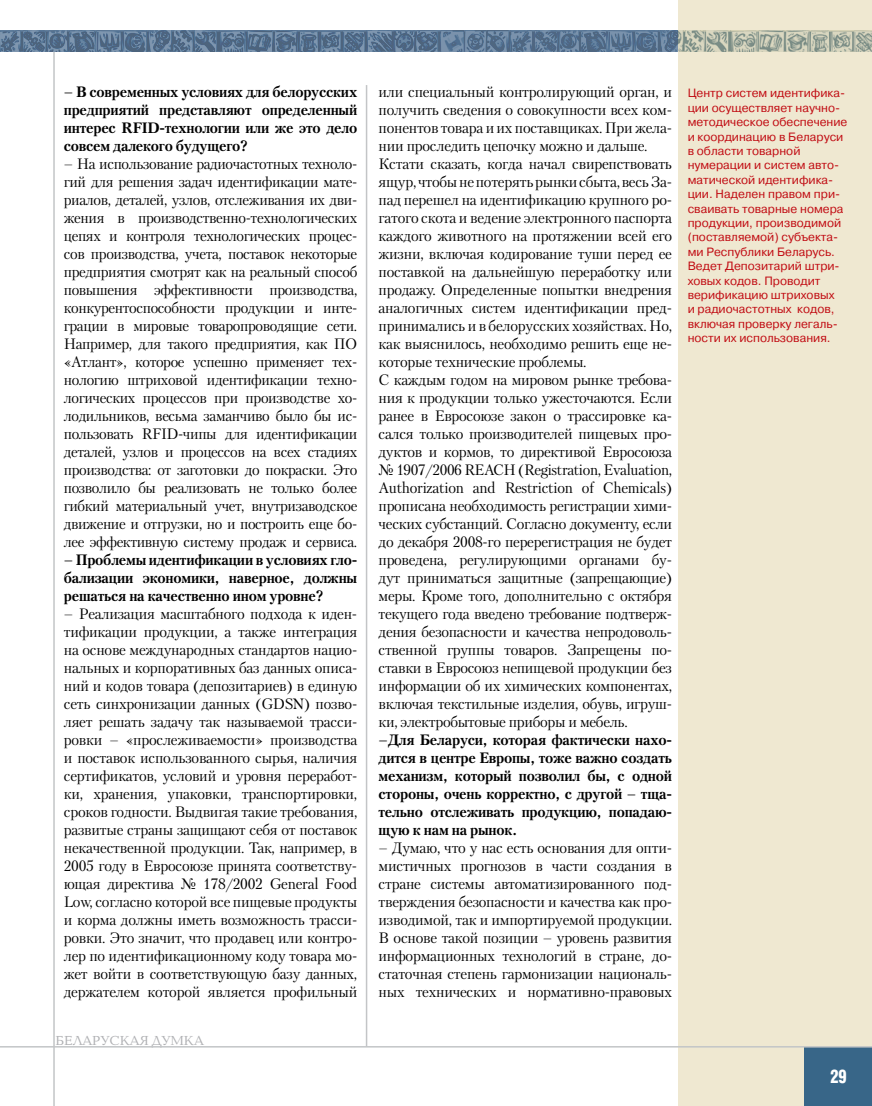
<style>
.page{position:relative;width:872px;height:1106px;background:#fff}
.page>*{position:absolute;margin:0;border:0;box-sizing:border-box;transform-origin:0 0}
.t1{font:700 18px "AG Letterica Cond L";color:#fff;scale:.9 1}
.t2{font:15px/18px "Petersburg C";letter-spacing:-.02em;color:#000;text-align:justify}
.t3{font:700 15px/18px "Petersburg C";letter-spacing:-.015em;color:#000;text-align:justify}
.t4{font:13.5px "Baltica C";color:#aeafb2}
.t5{font:12px/14.4px "Pragmatica C";color:#c10c13}
</style>
<div class="page">
<div style="left:678px;top:0;width:194px;height:1106px;background:#efe8d1"></div>
<hr style="left:53px;top:52px;width:2px;height:1054px;background:#c3c5c7">
<hr style="left:366px;top:85px;width:1px;height:961px;background:#c3c5c7">
<div style="left:804px;top:1047px;width:68px;height:59px;background:#386688"></div>
<svg style="left:0;top:31px;width:872px;height:21px;background:#6e8497"></svg>
<hr style="left:0;top:1046px;width:872px;height:1px;background:#c3c5c7">
<p class="t3" style="left:64px;top:82px;width:295px">– В современных условиях для белорусских предприятий представляют определенный интерес RFID-технологии или же это дело совсем далекого будущего?</p>
<p class="t2" style="left:64px;top:154px;width:295px">– На использование радиочастотных техноло&shy;гий для решения задач идентификации мате&shy;риалов, деталей, узлов, отслеживания их дви&shy;жения в производственно-технологических цепях и контроля технологических процес&shy;сов производства, учета, поставок некоторые предприятия смотрят как на реальный способ повышения эффективности производства, конкурентоспособности продукции и инте&shy;грации в мировые товаропроводящие сети.<br>Например, для такого предприятия, как ПО «Атлант», которое успешно применяет тех&shy;нологию штриховой идентификации техно&shy;логических процессов при производстве хо&shy;лодильников, весьма заманчиво было бы ис&shy;пользовать RFID-чипы для идентификации деталей, узлов и процессов на всех стадиях производства: от заготовки до покраски. Это позволило бы реализовать не только более гибкий материальный учет, внутризаводское движение и отгрузки, но и построить еще бо&shy;лее эффективную систему продаж и сервиса.</p>
<p class="t3" style="left:64px;top:550px;width:295px">– Проблемы идентификации в условиях гло&shy;бализации экономики, наверное, должны решаться на качественно ином уровне?</p>
<p class="t2" style="left:64px;top:604px;width:295px">– Реализация масштабного подхода к иден&shy;тификации продукции, а также интеграция на основе международных стандартов нацио&shy;нальных и корпоративных баз данных описа&shy;ний и кодов товара (депозитариев) в единую сеть синхронизации данных (GDSN) позво&shy;ляет решать задачу так называемой трасси&shy;ровки – «прослеживаемости» производства и поставок использованного сырья, наличия сертификатов, условий и уровня переработ&shy;ки, хранения, упаковки, транспортировки, сроков годности. Выдвигая такие требования, развитые страны защищают себя от поставок некачественной продукции. Так, например, в 2005 году в Евросоюзе принята соответству&shy;ющая директива № 178/2002 General Food Low, согласно которой все пищевые продукты и корма должны иметь возможность трасси&shy;ровки. Это значит, что продавец или контро&shy;лер по идентификационному коду товара мо&shy;жет войти в соответствующую базу данных, держателем которой является профильный</p>
<p class="t4" style="left:56px;top:1033px;width:150px">БЕЛАРУСКАЯ ДУМКА</p>
<p class="t2" style="left:378px;top:82px;width:295px;text-align:left">или специальный контролирующий орган, и получить сведения о совокупности всех ком&shy;понентов товара и их поставщиках. При жела&shy;нии проследить цепочку можно и дальше.<br>Кстати сказать, когда начал свирепствовать ящур, чтобы не потерять рынки сбыта, весь За&shy;пад перешел на идентификацию крупного ро&shy;гатого скота и ведение электронного паспорта каждого животного на протяжении всей его жизни, включая кодирование туши перед ее поставкой на дальнейшую переработку или продажу. Определенные попытки внедрения аналогичных систем идентификации пред&shy;принимались и в белорусских хозяйствах. Но, как выяснилось, необходимо решить еще не&shy;которые технические проблемы.<br>С каждым годом на мировом рынке требова&shy;ния к продукции только ужесточаются. Если ранее в Евросоюзе закон о трассировке ка&shy;сался только производителей пищевых про&shy;дуктов и кормов, то директивой Евросоюза № 1907/2006 REACH (Registration, Evaluation, Authorization and Restriction of Chemicals) прописана необходимость регистрации хими&shy;ческих субстанций. Согласно документу, если до декабря 2008-го перерегистрация не будет проведена, регулирующими органами бу&shy;дут приниматься защитные (запрещающие) меры. Кроме того, дополнительно с октября текущего года введено требование подтверж&shy;дения безопасности и качества непродоволь&shy;ственной группы товаров. Запрещены по&shy;ставки в Евросоюз непищевой продукции без информации об их химических компонентах, включая текстильные изделия, обувь, игруш&shy;ки, электробытовые приборы и мебель.</p>
<p class="t3" style="left:378px;top:730px;width:295px">–Для Беларуси, которая фактически нахо&shy;дится в центре Европы, тоже важно создать механизм, который позволил бы, с одной стороны, очень корректно, с другой – тща&shy;тельно отслеживать продукцию, попадаю&shy;щую к нам на рынок.</p>
<p class="t2" style="left:378px;top:838px;width:295px">– Думаю, что у нас есть основания для опти&shy;мистичных прогнозов в части создания в стране системы автоматизированного под&shy;тверждения безопасности и качества как про&shy;изводимой, так и импортируемой продукции.<br>В основе такой позиции – уровень развития информационных технологий в стране, до&shy;статочная степень гармонизации националь&shy;ных технических и нормативно-правовых</p>
<p class="t5" style="left:687px;top:86px;width:161px">Центр систем идентифика&shy;ции осуществляет научно&shy;методическое обеспечение и координацию в Беларуси в области товарной нумерации и систем авто&shy;матической идентифика&shy;ции. Наделен правом при&shy;сваивать товарные номера продукции, производимой (поставляемой) субъекта&shy;ми Республики Беларусь.<br>Ведет Депозитарий штри&shy;ховых кодов. Проводит верификацию штриховых<br>и радиочастотных кодов, включая проверку легаль&shy;ности их использования.</p>
<p class="t1" style="left:830px;top:1065px;width:20px">29</p>
</div>
